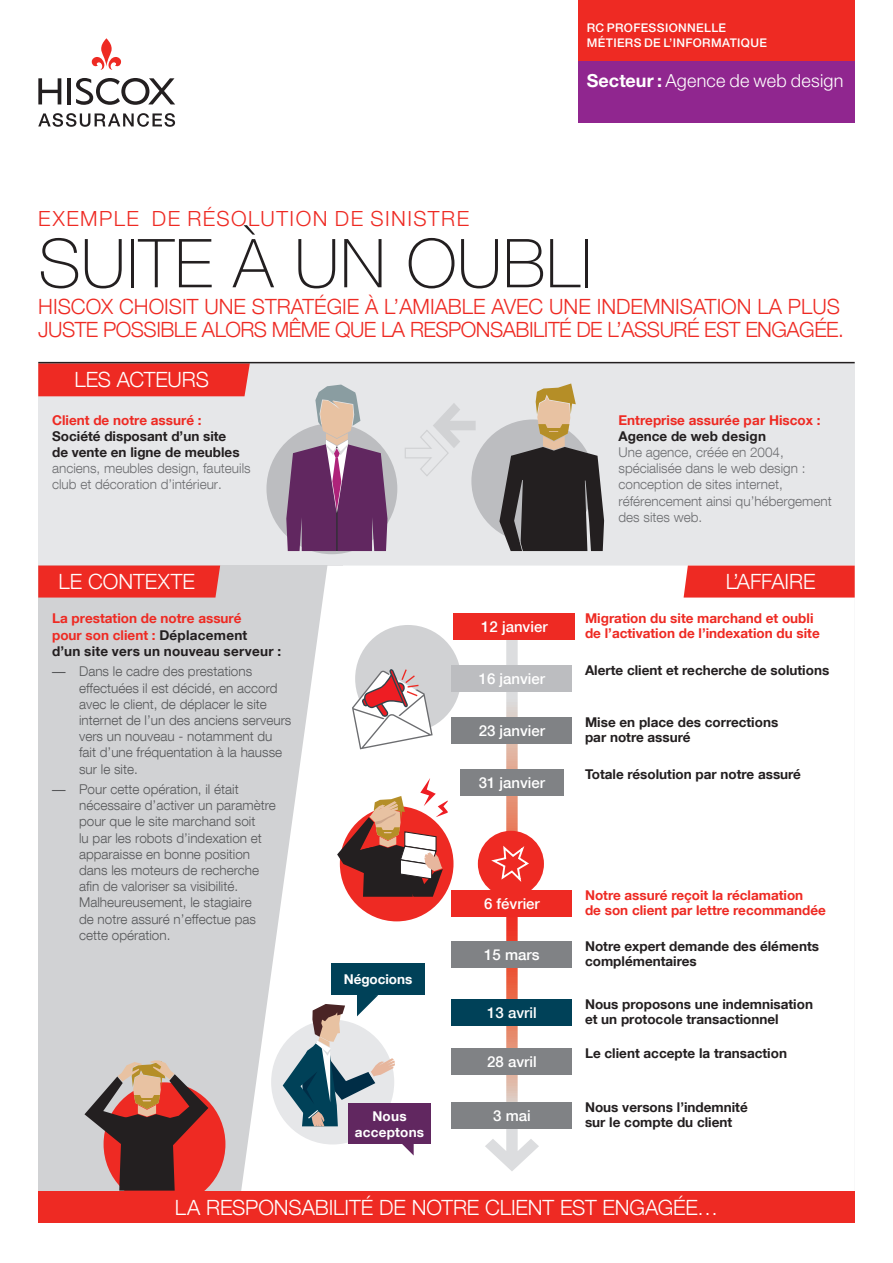
<style>
.page{position:relative;width:893px;height:1263px;background:#fff}
.page>*{position:absolute;margin:0;border:0;box-sizing:border-box;transform-origin:0 0}
.t1{font:100 67.5px "Helvetica Neue LT Com";letter-spacing:.01em;color:#231f20}
.t2{font:300 21px/23.1px "Helvetica Neue LT Com";letter-spacing:-.025em;color:#ee2a23}
.t3{font:300 21px "Helvetica Neue LT Com";letter-spacing:-.005em;color:#fff}
.t4{font:300 21px "Helvetica Neue LT Std";letter-spacing:.07em;color:#ee2a23}
.t5{font:300 18px "Helvetica Neue LT Std";letter-spacing:.015em;color:#fff}
.t6{font:500 15px "Helvetica Neue LT Com";color:#fff}
.t7{font:300 13.5px/16.2px "Helvetica Neue LT Com";color:#57585a}
.t8{font:700 13.5px/14.9px "Helvetica Neue LT Com";color:#231f20}
.t9{font:300 13.5px/16.2px "Helvetica Neue LT Com";color:#6c6d70}
.t10{font:700 13.5px/14.9px "Helvetica Neue LT Com";color:#ee2a23}
.t11{font:700 13.5px/16.2px "Helvetica Neue LT Com";letter-spacing:.015em;color:#fff;text-align:center}
.t12{font:700 13.5px "Helvetica Neue LT Com";letter-spacing:-.005em;color:#fff}
.t13{font:500 12px/14.2px "Helvetica Neue LT Std";letter-spacing:.03em;color:#fff}
.s1{font-weight:700}
.s2{color:#ee2a23}
.s3{font-family:"Arial";font-weight:400}
</style>
<div class="page">
<div style="left:38px;top:363px;width:817px;height:860px;background:#e6e7e9"></div>
<div style="left:38px;top:566px;width:305px;height:657px;background:#d1d2d4"></div>
<svg style="left:241px;top:566px;width:614px;height:625px;background:#fafafa"></svg>
<div style="left:578px;top:0;width:277px;height:62px;background:#ee2a23"></div>
<div style="left:578px;top:62px;width:277px;height:61px;background:#90268f"></div>
<svg style="left:405px;top:403px;width:71px;height:73px"></svg>
<div style="left:38px;top:363px;width:212px;height:33px;background:#ee2a23"></div>
<div style="left:38px;top:566px;width:182px;height:31px;background:#ee2a23"></div>
<div style="left:684px;top:566px;width:171px;height:31px;background:#ee2a23"></div>
<div style="left:452px;top:941px;width:120px;height:26px;background:#808285"></div>
<div style="left:452px;top:999px;width:120px;height:27px;background:#004158"></div>
<div style="left:452px;top:1049px;width:120px;height:26px;background:#808285"></div>
<div style="left:452px;top:1102px;width:120px;height:26px;background:#808285"></div>
<div style="left:452px;top:717px;width:120px;height:27px;background:#808285"></div>
<div style="left:453px;top:614px;width:122px;height:26px;background:#ee2a23"></div>
<div style="left:460px;top:769px;width:104px;height:26px;background:#808285"></div>
<div style="left:478px;top:831px;width:66px;height:66px;background:#ee2a23;border-radius:50%"></div>
<svg style="left:485px;top:640px;width:54px;height:531px"></svg>
<div style="left:452px;top:891px;width:120px;height:26px;background:#ee2a23"></div>
<div style="left:104px;top:1082px;width:121px;height:124px;background:#ee2a23;border-radius:50%"></div>
<div style="left:355px;top:625px;width:106px;height:107px;background:#d1d2d4;border-radius:50%"></div>
<hr style="left:38px;top:362px;width:817px;height:1px;background:#231f20">
<div style="left:266px;top:423px;width:131px;height:131px;background:#bcbdc0;border-radius:50%"></div>
<svg style="left:286px;top:385px;width:101px;height:166px"></svg>
<div style="left:471px;top:419px;width:123px;height:124px;background:#bcbdc0;border-radius:50%"></div>
<svg style="left:499px;top:383px;width:105px;height:168px"></svg>
<svg style="left:352px;top:669px;width:81px;height:80px"></svg>
<svg style="left:84px;top:1060px;width:124px;height:130px"></svg>
<div style="left:38px;top:1191px;width:817px;height:32px;background:#ee2a23"></div>
<div style="left:271px;top:1020px;width:123px;height:124px;background:#e6e7e9;border-radius:50%"></div>
<svg style="left:283px;top:994px;width:112px;height:132px"></svg>
<div style="left:331px;top:964px;width:94px;height:31px;background:#004158"></div>
<svg style="left:392px;top:1144px;width:22px;height:11px"></svg>
<div style="left:348px;top:1103px;width:83px;height:41px;background:#612760"></div>
<div style="left:340px;top:806px;width:113px;height:115px;background:#ee2a23;border-radius:50%"></div>
<svg style="left:337px;top:778px;width:111px;height:119px"></svg>
<div style="left:452px;top:666px;width:120px;height:26px;background:#bcbdc0"></div>
<svg style="left:92px;top:38px;width:29px;height:32px"></svg>
<hr style="left:67px;top:78px;width:4px;height:26px;background:#231f20">
<svg style="left:38px;top:78px;width:23px;height:26px"></svg>
<svg style="left:76px;top:78px;width:99px;height:27px"></svg>
<svg style="left:38px;top:113px;width:137px;height:14px"></svg>
<p class="t13" style="left:587px;top:21px;width:182px">RC PROFESSIONNELLE<br>MÉTIERS DE L’INFORMATIQUE</p>
<h3 class="t5" style="left:587px;top:70px;width:258px"><span class="s1">Secteur :</span> Agence de web design</h3>
<h2 class="t4" style="left:38px;top:206px;width:432px">EXEMPLE DE RÉSOLUTION DE SINISTRE</h2>
<h1 class="t1" style="left:38px;top:223px;width:555px">SUITE À UN OUBLI</h1>
<h2 class="t2" style="left:38px;top:295px;width:807px">HISCOX CHOISIT UNE STRATÉGIE À L’AMIABLE AVEC UNE INDEMNISATION LA PLUS<br>JUSTE POSSIBLE ALORS MÊME QUE LA RESPONSABILITÉ DE L’ASSURÉ EST ENGAGÉE.</h2>
<h2 class="t3" style="left:74px;top:367px;width:136px">LES ACTEURS</h2>
<p class="t10" style="left:52px;top:412px;width:151px">Client de notre assuré :</p>
<p class="t8" style="left:52px;top:427px;width:189px;line-height:16.2px">Société disposant d’un site de vente en ligne de meubles</p>
<p class="t9" style="left:52px;top:460px;width:200px">anciens, meubles design, fauteuils club et décoration d’intérieur.</p>
<p class="t10" style="left:618px;top:412px;width:204px">Entreprise assurée par Hiscox :</p>
<p class="t8" style="left:618px;top:428px;width:149px">Agence de web design</p>
<p class="t9" style="left:618px;top:444px;width:215px">Une agence, créée en 2004, spécialisée dans le web design : conception de sites internet, référencement ainsi qu’hébergement des sites web.</p>
<h2 class="t3" style="left:59px;top:569px;width:138px">LE CONTEXTE</h2>
<h2 class="t3" style="left:726px;top:569px;width:91px">L’AFFAIRE</h2>
<p class="t8" style="left:52px;top:610px;width:230px;line-height:16.2px"><span class="s2">La prestation de notre assuré<br>pour son client :</span> Déplacement<br>d’un site vers un nouveau serveur :</p>
<p class="t7" style="left:79px;top:663px;width:214px;text-indent:-27px"><span class="s3">—</span> Dans le cadre des prestations effectuées il est décidé, en accord avec le client, de déplacer le site internet de l’un des anciens serveurs vers un nouveau - notamment du fait d’une fréquentation à la hausse sur le site.</p>
<p class="t7" style="left:79px;top:781px;width:198px;text-indent:-27px"><span class="s3">—</span> Pour cette opération, il était nécessaire d’activer un paramètre pour que le site marchand soit<br>lu par les robots d’indexation et apparaisse en bonne position dans les moteurs de recherche afin de valoriser sa visibilité.<br>Malheureusement, le stagiaire<br>de notre assuré n’effectue pas cette opération.</p>
<p class="t10" style="left:585px;top:611px;width:236px">Migration du site marchand et oubli de l’activation de l’indexation du site</p>
<p class="t6" style="left:481px;top:618px;width:68px">12 janvier</p>
<p class="t8" style="left:585px;top:663px;width:246px">Alerte client et recherche de solutions</p>
<p class="t6" style="left:479px;top:670px;width:68px">16 janvier</p>
<p class="t8" style="left:585px;top:714px;width:195px">Mise en place des corrections par notre assuré</p>
<p class="t6" style="left:479px;top:722px;width:68px">23 janvier</p>
<p class="t8" style="left:585px;top:766px;width:217px">Totale résolution par notre assuré</p>
<p class="t6" style="left:479px;top:773px;width:68px">31 janvier</p>
<p class="t10" style="left:585px;top:888px;width:242px">Notre assuré reçoit la réclamation<br>de son client par lettre recommandée</p>
<p class="t6" style="left:484px;top:895px;width:57px">6 février</p>
<p class="t8" style="left:585px;top:938px;width:235px">Notre expert demande des éléments complémentaires</p>
<p class="t6" style="left:484px;top:945px;width:57px">15 mars</p>
<p class="t12" style="left:344px;top:971px;width:70px">Négocions</p>
<p class="t11" style="left:355px;top:1107px;width:71px">Nous acceptons</p>
<p class="t6" style="left:487px;top:1004px;width:51px">13 avril</p>
<p class="t6" style="left:487px;top:1053px;width:51px">28 avril</p>
<p class="t6" style="left:493px;top:1106px;width:39px">3 mai</p>
<p class="t8" style="left:585px;top:996px;width:229px">Nous proposons une indemnisation et un protocole transactionnel</p>
<p class="t8" style="left:585px;top:1046px;width:203px">Le client accepte la transaction</p>
<p class="t8" style="left:585px;top:1099px;width:164px">Nous versons l’indemnité sur le compte du client</p>
<h2 class="t3" style="left:175px;top:1194px;width:544px">LA RESPONSABILITÉ DE NOTRE CLIENT EST ENGAGÉE…</h2>
</div>
